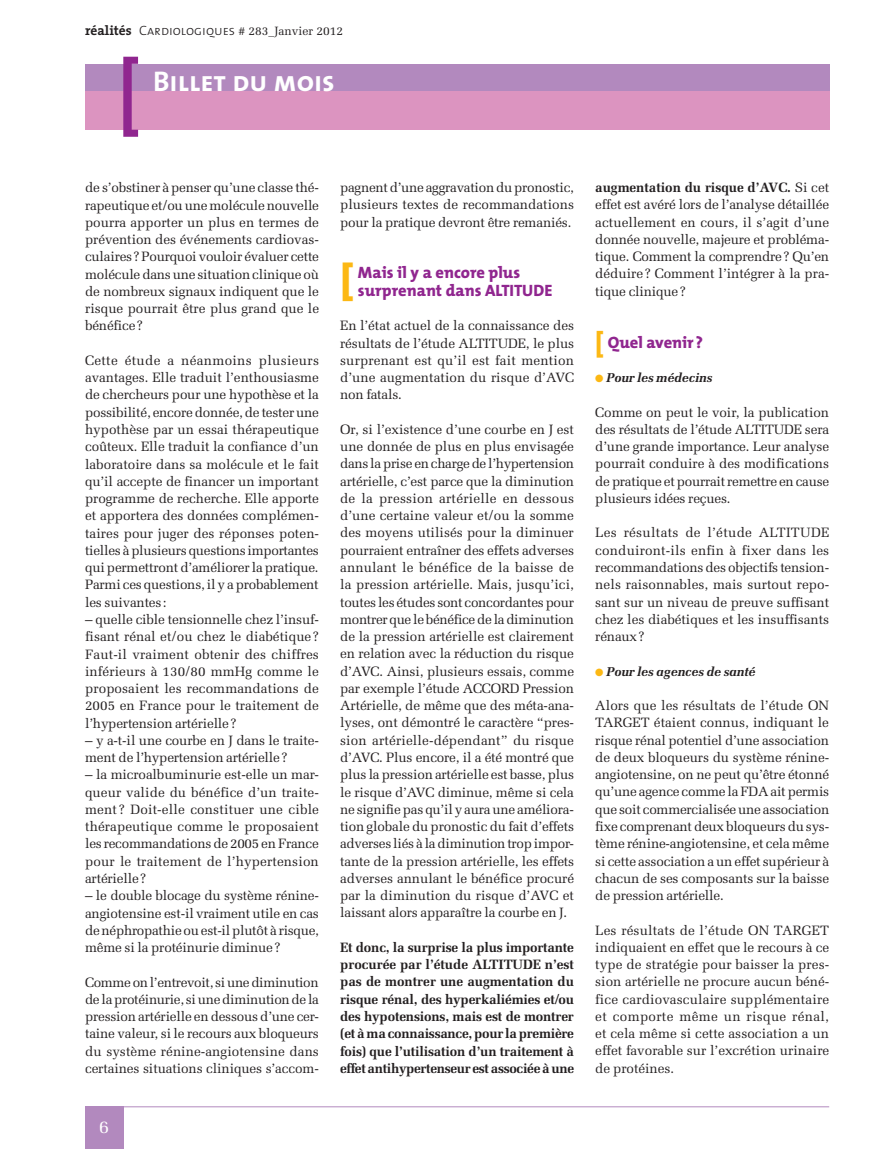
<style>
.page{position:relative;width:893px;height:1149px;background:#fff}
.page>*{position:absolute;margin:0;border:0;box-sizing:border-box;transform-origin:0 0}
.t1{font:800 39px "The Mix";color:#fcb814;scale:1.1 1}
.t2{font:28.5px "The Sans Bold Caps";color:#fff}
.t3{font:18px "Melior";color:#fff}
.t4{font:800 16.5px/17.2px "The Mix";color:#90268f}
.t5{font:13.5px/17.2px "Melior";letter-spacing:-.015em;color:#231f20;text-align:justify}
.t6{font:700 13.5px/17.2px "Melior";letter-spacing:-.025em;color:#231f20;text-align:justify}
.t7{font:italic 700 12.75px "Melior";letter-spacing:-.015em;color:#231f20}
.t8{font:12px "Melior";color:#231f20}
.s1{font-family:"The Serif";font-weight:700;font-size:13.5px}
.s2{font-family:"The Sans Light Caps";font-size:13.5px}
.s3{font-weight:700}
.s4{font-size:27px;color:#fcb814}
.s5{color:#fcb814}
</style>
<div class="page">
<div style="left:85px;top:64px;width:744px;height:27px;background:#b289be"></div>
<div style="left:85px;top:91px;width:744px;height:39px;background:#dc94c0"></div>
<svg style="left:123px;top:57px;width:15px;height:80px"></svg>
<div style="left:85px;top:1106px;width:38px;height:42px;background:#b289be"></div>
<hr style="left:85px;top:1106px;width:744px;height:1px;background:#b289be">
<p class="t8" style="left:85px;top:24px;width:260px"><span class="s1">réalités</span> <span class="s2">Cardiologiques</span> # 283_Janvier 2012</p>
<h2 class="t2" style="left:153px;top:58px;width:183px">Billet du mois</h2>
<p class="t5" style="left:85px;top:179px;width:236px">de s’obstiner à penser qu’une classe thé&shy;rapeutique et/ou une molécule nouvelle pourra apporter un plus en termes de prévention des événements cardiovas&shy;culaires? Pourquoi vouloir évaluer cette molécule dans une situation clinique où de nombreux signaux indiquent que le risque pourrait être plus grand que le bénéfice?</p>
<p class="t5" style="left:85px;top:351px;width:235px">Cette étude a néanmoins plusieurs avantages. Elle traduit l’enthousiasme de chercheurs pour une hypothèse et la possibilité, encore donnée, de tester une hypothèse par un essai thérapeutique coûteux. Elle traduit la confiance d’un laboratoire dans sa molécule et le fait qu’il accepte de financer un important programme de recherche. Elle apporte et apportera des données complémen&shy;taires pour juger des réponses poten&shy;tielles à plusieurs questions importantes qui permettront d’améliorer la pratique.<br>Parmi ces questions, il y a probablement les suivantes:</p>
<p class="t5" style="left:85px;top:610px;width:235px">– quelle cible tensionnelle chez l’insuf&shy;fisant rénal et/ou chez le diabétique?<br>Faut-il vraiment obtenir des chiffres inférieurs à 130/80 mmHg comme le proposaient les recommandations de 2005 en France pour le traitement de l’hypertension artérielle?</p>
<p class="t5" style="left:85px;top:731px;width:235px">– y a-t-il une courbe en J dans le traite&shy;ment de l’hypertension artérielle?</p>
<p class="t5" style="left:85px;top:766px;width:235px">– la microalbuminurie est-elle un mar&shy;queur valide du bénéfice d’un traite&shy;ment ? Doit-elle constituer une cible thérapeutique comme le proposaient les recommandations de 2005 en France pour le traitement de l’hypertension artérielle?</p>
<p class="t5" style="left:85px;top:886px;width:235px">– le double blocage du système rénine&shy;angiotensine est-il vraiment utile en cas de néphropathie ou est-il plutôt à risque, même si la protéinurie diminue?</p>
<p class="t5" style="left:85px;top:973px;width:235px">Comme on l’entrevoit, si une diminution de la protéinurie, si une diminution de la pression artérielle en dessous d’une cer&shy;taine valeur, si le recours aux bloqueurs du système rénine-angiotensine dans certaines situations cliniques s’accom-</p>
<h3 class="t3" style="left:99px;top:1115px;width:12px">6</h3>
<p class="t5" style="left:340px;top:179px;width:235px">pagnent d’une aggravation du pronostic, plusieurs textes de recommandations pour la pratique devront être remaniés.</p>
<h1 class="t1" style="left:340px;top:247px;width:14px">[</h1>
<p class="t4" style="left:358px;top:264px;width:196px">Mais il y a encore plus surprenant dans ALTITUDE</p>
<p class="t5" style="left:340px;top:317px;width:235px">En l’état actuel de la connaissance des résultats de l’étude ALTITUDE, le plus surprenant est qu’il est fait mention d’une augmentation du risque d’AVC non fatals.</p>
<p class="t5" style="left:340px;top:420px;width:236px">Or, si l’existence d’une courbe en J est une donnée de plus en plus envisagée dans la prise en charge de l’hypertension artérielle, c’est parce que la diminution de la pression artérielle en dessous d’une certaine valeur et/ou la somme des moyens utilisés pour la diminuer pourraient entraîner des effets adverses annulant le bénéfice de la baisse de la pression artérielle. Mais, jusqu’ici, toutes les études sont concordantes pour montrer que le bénéfice de la diminution de la pression artérielle est clairement en relation avec la réduction du risque d’AVC. Ainsi, plusieurs essais, comme par exemple l’étude ACCORD Pression Artérielle, de même que des méta-ana&shy;lyses, ont démontré le caractère “pres&shy;sion artérielle-dépendant” du risque d’AVC. Plus encore, il a été montré que plus la pression artérielle est basse, plus le risque d’AVC diminue, même si cela ne signifie pas qu’il y aura une améliora&shy;tion globale du pronostic du fait d’effets adverses liés à la diminution trop impor&shy;tante de la pression artérielle, les effets adverses annulant le bénéfice procuré par la diminution du risque d’AVC et laissant alors apparaître la courbe en J.</p>
<p class="t6" style="left:340px;top:938px;width:235px">Et donc, la surprise la plus importante procurée par l’étude ALTITUDE n’est pas de montrer une augmentation du risque rénal, des hyperkaliémies et/ou des hypotensions, mais est de montrer (et à ma connaissance, pour la première fois) que l’utilisation d’un traitement à effet antihypertenseur est associée à une</p>
<p class="t5" style="left:595px;top:179px;width:235px"><span class="s3">augmentation du risque d’AVC.</span> Si cet effet est avéré lors de l’analyse détaillée actuellement en cours, il s’agit d’une donnée nouvelle, majeure et probléma&shy;tique. Comment la comprendre? Qu’en déduire? Comment l’intégrer à la pra&shy;tique clinique?</p>
<p class="t4" style="left:595px;top:333px;width:109px"><span class="s4">[</span> Quel avenir ?</p>
<p class="t7" style="left:595px;top:370px;width:119px"><span class="s5">●</span> Pour les médecins</p>
<p class="t5" style="left:595px;top:403px;width:235px">Comme on peut le voir, la publication des résultats de l’étude ALTITUDE sera d’une grande importance. Leur analyse pourrait conduire à des modifications de pratique et pourrait remettre en cause plusieurs idées reçues.</p>
<p class="t5" style="left:595px;top:524px;width:236px">Les résultats de l’étude ALTITUDE conduiront-ils enfin à fixer dans les recommandations des objectifs tension&shy;nels raisonnables, mais surtout repo&shy;sant sur un niveau de preuve suffisant chez les diabétiques et les insuffisants rénaux?</p>
<p class="t7" style="left:595px;top:663px;width:162px"><span class="s5">●</span> Pour les agences de santé</p>
<p class="t5" style="left:595px;top:696px;width:236px">Alors que les résultats de l’étude ON TARGET étaient connus, indiquant le risque rénal potentiel d’une association de deux bloqueurs du système rénine&shy;angiotensine, on ne peut qu’être étonné qu’une agence comme la FDA ait permis que soit commercialisée une association fixe comprenant deux bloqueurs du sys&shy;tème rénine-angiotensine, et cela même si cette association a un effet supérieur à chacun de ses composants sur la baisse de pression artérielle.</p>
<p class="t5" style="left:595px;top:921px;width:235px">Les résultats de l’étude ON TARGET indiquaient en effet que le recours à ce type de stratégie pour baisser la pres&shy;sion artérielle ne procure aucun béné&shy;fice cardiovasculaire supplémentaire et comporte même un risque rénal, et cela même si cette association a un effet favorable sur l’excrétion urinaire de protéines.</p>
</div>
